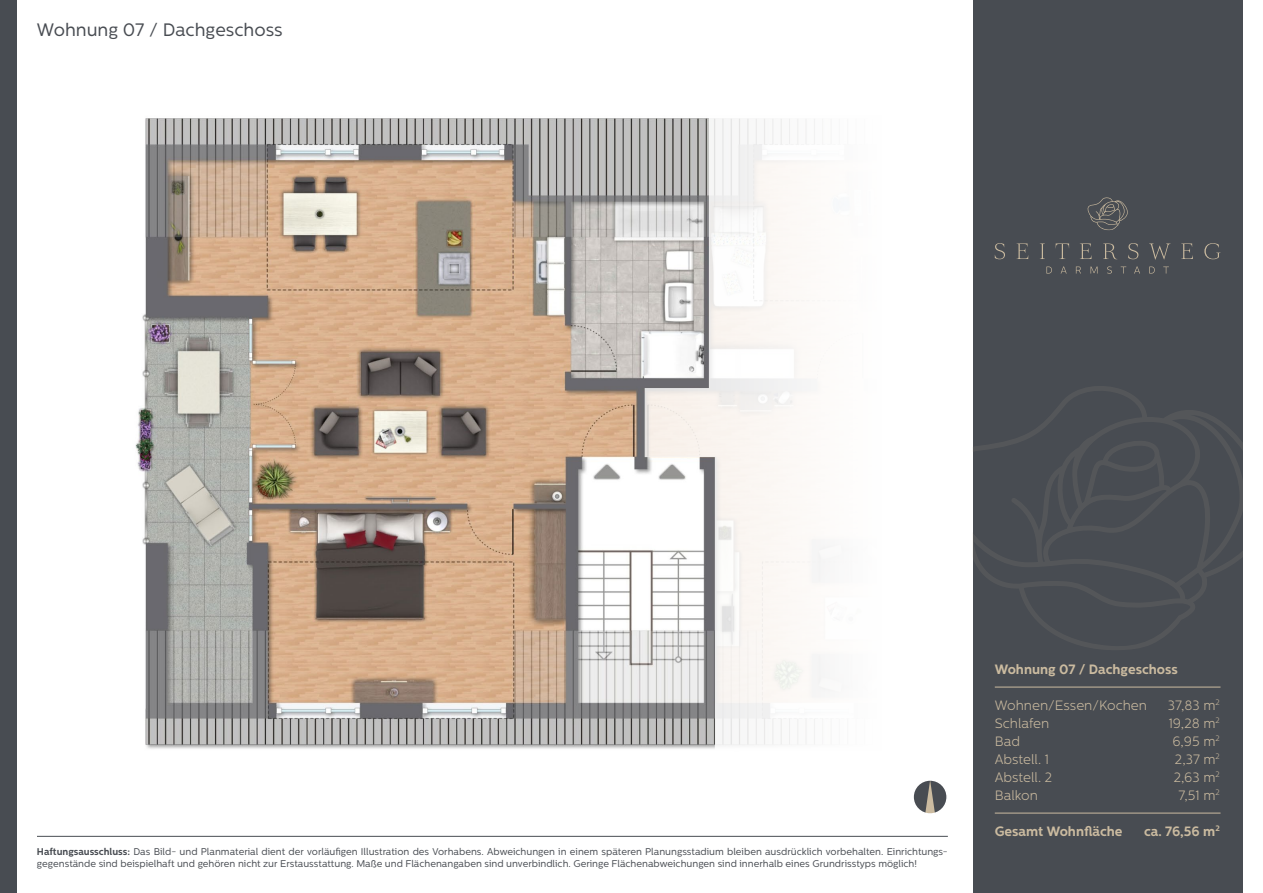
<style>
.page{position:relative;width:1263px;height:893px;background:#fff}
.page>*{position:absolute;margin:0;border:0;box-sizing:border-box;transform-origin:0 0}
.t1{font:18px "Centrale Sans";color:#484c52}
.t2{font:300 13.5px "Centrale Sans";color:#cbbba0}
.t3{font:700 13.5px "Centrale Sans";color:#cbbba0}
.t4{font:9.75px/11.7px "Centrale Sans";color:#484c52}
.s1{font-weight:700}
</style>
<div class="page">
<div style="left:973px;top:0;width:269px;height:893px;background:#484c52"></div>
<div style="left:0;top:0;width:16px;height:893px;background:#484c52"></div>
<svg style="left:1087px;top:197px;width:41px;height:33px"></svg>
<svg style="left:995px;top:243px;width:10px;height:16px"></svg>
<svg style="left:1016px;top:243px;width:12px;height:16px"></svg>
<svg style="left:1040px;top:243px;width:5px;height:16px"></svg>
<svg style="left:1056px;top:243px;width:13px;height:16px"></svg>
<svg style="left:1080px;top:243px;width:11px;height:16px"></svg>
<svg style="left:1103px;top:243px;width:14px;height:16px"></svg>
<svg style="left:1128px;top:243px;width:10px;height:16px"></svg>
<svg style="left:1149px;top:243px;width:21px;height:17px"></svg>
<svg style="left:1181px;top:243px;width:12px;height:16px"></svg>
<svg style="left:1204px;top:243px;width:16px;height:16px"></svg>
<svg style="left:1046px;top:267px;width:6px;height:7px"></svg>
<svg style="left:1061px;top:266px;width:6px;height:8px"></svg>
<svg style="left:1076px;top:267px;width:5px;height:7px"></svg>
<svg style="left:1090px;top:267px;width:7px;height:7px"></svg>
<svg style="left:1107px;top:266px;width:5px;height:8px"></svg>
<svg style="left:1134px;top:266px;width:6px;height:8px"></svg>
<svg style="left:1149px;top:267px;width:6px;height:7px"></svg>
<svg style="left:1163px;top:267px;width:6px;height:7px"></svg>
<svg style="left:973px;top:386px;width:269px;height:264px"></svg>
<hr style="left:37px;top:836px;width:911px;height:1px;background:#484c52">
<hr style="left:995px;top:687px;width:225px;height:1px;background:#cbbba0">
<hr style="left:995px;top:813px;width:225px;height:1px;background:#cbbba0">
<img style="left:135px;top:118px;width:510px;height:631px">
<svg style="left:645px;top:118px;width:185px;height:631px;fill:#faf6f4"></svg>
<div style="left:913px;top:780px;width:34px;height:34px;background:#484c52;border-radius:50%"></div>
<svg style="left:925px;top:782px;width:10px;height:30px"></svg>
<div style="left:912px;top:779px;width:36px;height:36px;border:2px solid #fff;border-radius:50%"></div>
<h1 class="t1" style="left:37px;top:20px;width:247px">Wohnung 07 / Dachgeschoss</h1>
<p class="t4" style="left:37px;top:846px;width:912px"><span class="s1">Haftungsausschluss:</span> Das Bild- und Planmaterial dient der vorläufigen Illustration des Vorhabens. Abweichungen in einem späteren Planungsstadium bleiben ausdrücklich vorbehalten. Einrichtungs&shy;gegenstände sind beispielhaft und gehören nicht zur Erstausstattung. Maße und Flächenangaben sind unverbindlich. Geringe Flächenabweichungen sind innerhalb eines Grundrisstyps möglich!</p>
<h2 class="t3" style="left:995px;top:661px;width:185px">Wohnung 07 / Dachgeschoss</h2>
<h2 class="t2" style="left:995px;top:698px;width:154px">Wohnen/Essen/Kochen</h2>
<h2 class="t2" style="left:1168px;top:698px;width:53px">37,83 m<sup>2</sup></h2>
<h2 class="t2" style="left:995px;top:716px;width:56px">Schlafen</h2>
<h2 class="t2" style="left:1169px;top:716px;width:53px">19,28 m<sup>2</sup></h2>
<h2 class="t2" style="left:995px;top:734px;width:27px">Bad</h2>
<h2 class="t2" style="left:1172px;top:734px;width:49px">6,95 m<sup>2</sup></h2>
<h2 class="t2" style="left:995px;top:752px;width:56px">Abstell. 1</h2>
<h2 class="t2" style="left:1175px;top:752px;width:46px">2,37 m<sup>2</sup></h2>
<h2 class="t2" style="left:995px;top:770px;width:59px">Abstell. 2</h2>
<h2 class="t2" style="left:1174px;top:770px;width:48px">2,63 m<sup>2</sup></h2>
<h2 class="t2" style="left:995px;top:788px;width:45px">Balkon</h2>
<h2 class="t2" style="left:1178px;top:788px;width:43px">7,51 m<sup>2</sup></h2>
<h2 class="t3" style="left:995px;top:823px;width:129px">Gesamt Wohnfläche</h2>
<h2 class="t3" style="left:1144px;top:823px;width:77px">ca. 76,56 m<sup>2</sup></h2>
</div>
